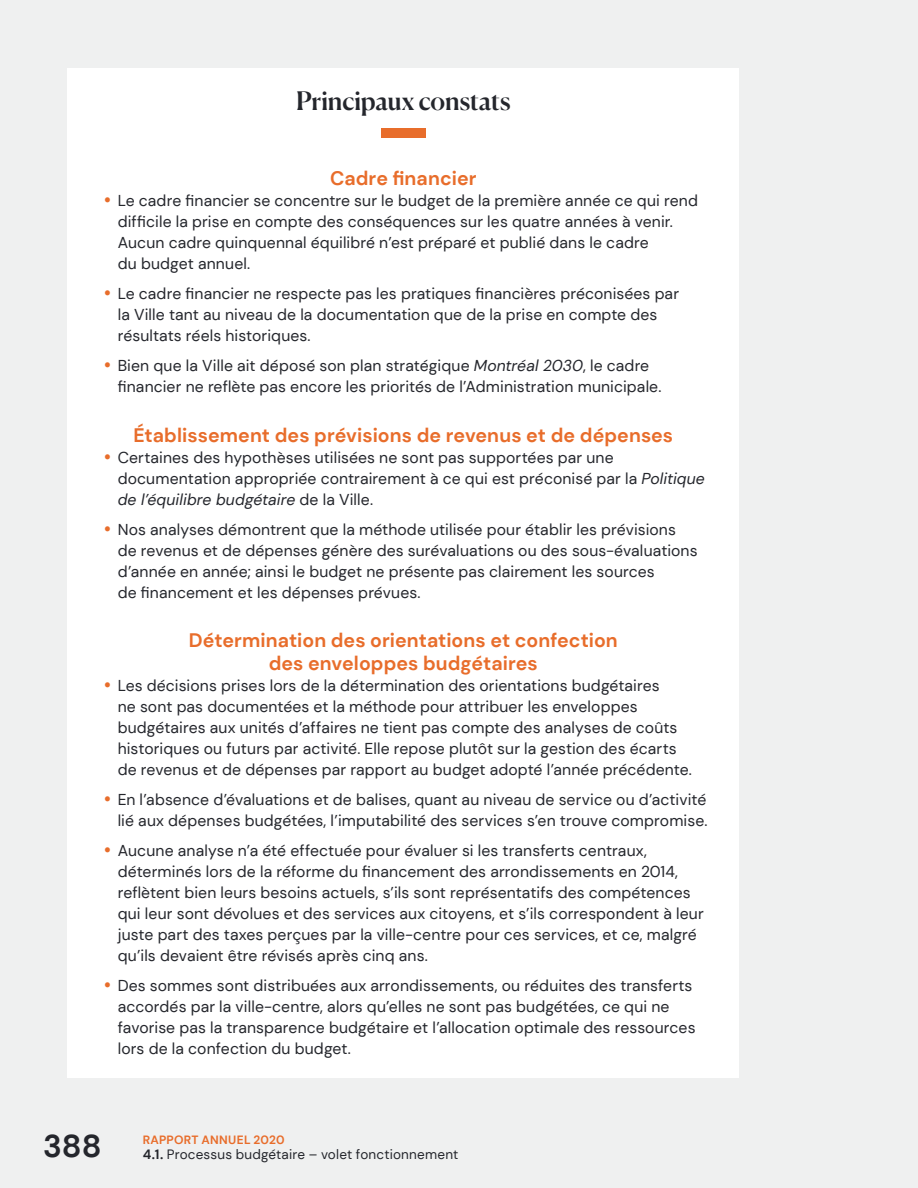
<style>
.page{position:relative;width:918px;height:1188px;background:#eff0f0}
.page>*{position:absolute;margin:0;border:0;box-sizing:border-box;transform-origin:0 0}
.t1{font:700 31.5px "DM Sans";color:#24262c}
.Sous-titre_Objectif{font:500 25.5px "Canela";letter-spacing:-.005em;color:#24262c}
.constats-sous-titre{font:700 19.5px/22.5px "DM Sans";letter-spacing:.005em;color:#e86d2b;text-align:center}
.t2{font:15.75px/21px "DM Sans";letter-spacing:.005em;color:#24262c}
.t3{font:13.5px "DM Sans";letter-spacing:.015em;color:#24262c}
.t4{font:700 12px "DM Sans";letter-spacing:.02em;color:#e86d2b}
.s1{font-weight:700;font-size:18px;color:#e86d2b}
.s2{font-style:italic}
.s3{font-weight:700}
</style>
<div class="page">
<div style="left:67px;top:68px;width:671px;height:1010px;background:#fff"></div>
<div style="left:381px;top:128px;width:45px;height:9px;background:#e86d2b"></div>
<p class="Sous-titre_Objectif" style="left:296px;top:81px;width:216px">Principaux constats</p>
<p class="constats-sous-titre" style="left:330px;top:167px;width:148px">Cadre financier</p>
<p class="t2" style="left:118px;top:190px;width:582px;text-indent:-14px"><span class="s1">•</span> Le cadre financier se concentre sur le budget de la première année ce qui rend difficile la prise en compte des conséquences sur les quatre années à venir.<br>Aucun cadre quinquennal équilibré n’est préparé et publié dans le cadre<br>du budget annuel.</p>
<p class="t2" style="left:118px;top:283px;width:563px;text-indent:-14px"><span class="s1">•</span> Le cadre financier ne respecte pas les pratiques financières préconisées par la Ville tant au niveau de la documentation que de la prise en compte des résultats réels historiques.</p>
<p class="t2" style="left:118px;top:355px;width:545px;text-indent:-14px"><span class="s1">•</span> Bien que la Ville ait déposé son plan stratégique <span class="s2">Montréal 2030</span>, le cadre financier ne reflète pas encore les priorités de l’Administration municipale.</p>
<p class="constats-sous-titre" style="left:133px;top:424px;width:541px">Établissement des prévisions de revenus et de dépenses</p>
<p class="t2" style="left:118px;top:447px;width:589px;text-indent:-14px"><span class="s1">•</span> Certaines des hypothèses utilisées ne sont pas supportées par une documentation appropriée contrairement à ce qui est préconisé par la <span class="s2">Politique de l’équilibre budgétaire</span> de la Ville.</p>
<p class="t2" style="left:118px;top:519px;width:581px;text-indent:-14px"><span class="s1">•</span> Nos analyses démontrent que la méthode utilisée pour établir les prévisions de revenus et de dépenses génère des surévaluations ou des sous-évaluations d’année en année; ainsi le budget ne présente pas clairement les sources<br>de financement et les dépenses prévues.</p>
<p class="constats-sous-titre" style="left:189px;top:629px;width:430px">Détermination des orientations et confection des enveloppes budgétaires</p>
<p class="t2" style="left:118px;top:675px;width:576px;text-indent:-14px"><span class="s1">•</span> Les décisions prises lors de la détermination des orientations budgétaires<br>ne sont pas documentées et la méthode pour attribuer les enveloppes budgétaires aux unités d’affaires ne tient pas compte des analyses de coûts historiques ou futurs par activité. Elle repose plutôt sur la gestion des écarts de revenus et de dépenses par rapport au budget adopté l’année précédente.</p>
<p class="t2" style="left:104px;top:789px;width:605px;text-align:right"><span class="s1">•</span> En l’absence d’évaluations et de balises, quant au niveau de service ou d’activité lié aux dépenses budgétées, l’imputabilité des services s’en trouve compromise.</p>
<p class="t2" style="left:118px;top:840px;width:588px;text-indent:-14px"><span class="s1">•</span> Aucune analyse n’a été effectuée pour évaluer si les transferts centraux, déterminés lors de la réforme du financement des arrondissements en 2014, reflètent bien leurs besoins actuels, s’ils sont représentatifs des compétences qui leur sont dévolues et des services aux citoyens, et s’ils correspondent à leur juste part des taxes perçues par la ville-centre pour ces services, et ce, malgré qu’ils devaient être révisés après cinq ans.</p>
<p class="t2" style="left:118px;top:975px;width:579px;text-indent:-14px"><span class="s1">•</span> Des sommes sont distribuées aux arrondissements, ou réduites des transferts accordés par la ville-centre, alors qu’elles ne sont pas budgétées, ce qui ne favorise pas la transparence budgétaire et l’allocation optimale des ressources lors de la confection du budget.</p>
<h1 class="t1" style="left:43px;top:1126px;width:60px">388</h1>
<p class="t4" style="left:143px;top:1132px;width:143px">RAPPORT ANNUEL 2020</p>
<p class="t3" style="left:143px;top:1146px;width:317px"><span class="s3">4.1.</span> Processus budgétaire – volet fonctionnement</p>
</div>
